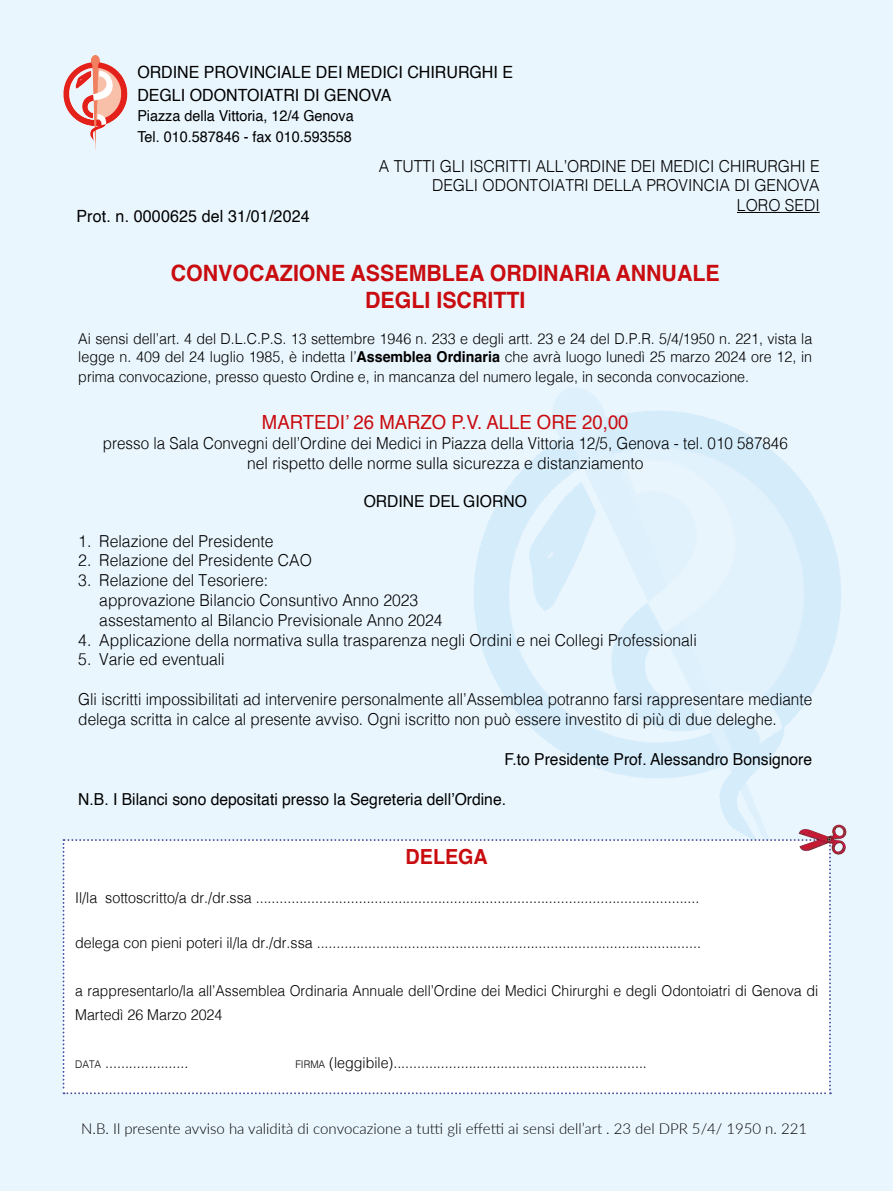
<style>
.page{position:relative;width:893px;height:1191px;background:#eaf6fe}
.page>*{position:absolute;margin:0;border:0;box-sizing:border-box;transform-origin:0 0}
.t1{font:700 22.5px/27px "Helvetica";color:#c90c0f;text-align:center;scale:.95 1}
.t2{font:700 20.85px "Helvetica";color:#c90c0f;scale:.95 1}
.t3{font:19.5px "Helvetica";color:#c90c0f;scale:.95 1}
.t4{font:16.8px/23.5px "Helvetica";color:#000;scale:.95 1}
.t5{font:300 16.5px/19.8px "Helvetica";color:#000;scale:.95 1}
.t6{font:300 16.5px/20.2px "Helvetica";color:#000;scale:.93 1}
.t7{font:300 16.5px/19.8px "Helvetica";color:#000;text-align:center;scale:.92 1}
.t8{font:16.5px "Helvetica";color:#000;scale:.95 1}
.t9{font:15.15px/20.2px "Helvetica";color:#000;scale:.95 1}
.t10{font:300 15px/18.6px "Helvetica";color:#000;text-align:justify;scale:.95 1}
.t11{font:300 15px/24px "Helvetica";color:#000;scale:.93 1}
.t12{font:300 15px "Helvetica";color:#000;scale:.95 1}
.t13{font:300 15px "Lato";color:#000}
.s1{font-weight:700}
.s2{font-size:10.5px}
.s3{font-style:inherit}
</style>
<div class="page">
<hr style="left:737px;top:212px;width:83px;height:1px;background:#000">
<img style="left:63px;top:55px;width:32px;height:66px">
<div style="left:63px;top:839px;width:768px;height:255px;background:#fff"></div>
<img style="left:799px;top:824px;width:40px;height:12px">
<p class="t4" style="left:137px;top:60px;width:397px">ORDINE PROVINCIALE DEI MEDICI CHIRURGHI E<br>DEGLI ODONTOIATRI DI GENOVA</p>
<p class="t9" style="left:137px;top:106px;width:229px">Piazza della Vittoria, 12/4 Genova<br>Tel. 010.587846 - fax 010.593558</p>
<p class="t4" style="left:76px;top:205px;width:247px">Prot. n. 0000625 del 31/01/2024</p>
<p class="t5" style="left:379px;top:155px;width:465px;text-align:right">A TUTTI GLI ISCRITTI ALL’ORDINE DEI MEDICI CHIRURGHI E<br>DEGLI ODONTOIATRI DELLA PROVINCIA DI GENOVA<br>LORO SEDI</p>
<h1 class="t1" style="left:171px;top:262px;width:579px">CONVOCAZIONE ASSEMBLEA ORDINARIA ANNUALE<br>DEGLI ISCRITTI</h1>
<p class="t10" style="left:78px;top:329px;width:774px">Ai sensi dell’art. 4 del D.L.C.P.S. 13 settembre 1946 n. 233 e degli artt. 23 e 24 del D.P.R. 5/4/1950 n. 221, vista la legge n. 409 del 24 luglio 1985, è indetta l’<span class="s1">Assemblea Ordinaria</span> che avrà luogo lunedì 25 marzo 2024 ore 12, in prima convocazione, presso questo Ordine e, in mancanza del numero legale, in seconda convocazione.</p>
<h3 class="t3" style="left:262px;top:407px;width:387px">MARTEDI’ 26 MARZO P.V. ALLE ORE 20,00</h3>
<p class="t7" style="left:103px;top:432px;width:746px">presso la Sala Convegni dell’Ordine dei Medici in Piazza della Vittoria 12/5, Genova - tel. 010 587846 nel rispetto delle norme sulla sicurezza e distanziamento</p>
<p class="t8" style="left:364px;top:488px;width:173px">ORDINE DEL GIORNO</p>
<p class="t5" style="left:78px;top:529px;width:207px">1. Relazione del Presidente</p>
<p class="t5" style="left:78px;top:549px;width:247px">2. Relazione del Presidente CAO</p>
<p class="t5" style="left:99px;top:569px;width:363px;text-indent:-21px">3. Relazione del Tesoriere:<br>approvazione Bilancio Consuntivo Anno 2023 assestamento al Bilancio Previsionale Anno 2024</p>
<p class="t5" style="left:78px;top:628px;width:653px">4. Applicazione della normativa sulla trasparenza negli Ordini e nei Collegi Professionali</p>
<p class="t5" style="left:78px;top:648px;width:156px">5. Varie ed eventuali</p>
<p class="t6" style="left:78px;top:688px;width:791px">Gli iscritti impossibilitati ad intervenire personalmente all’Assemblea potranno farsi rappresentare mediante delega scritta in calce al presente avviso. Ogni iscritto non può essere investito di più di due deleghe.</p>
<p class="t8" style="left:505px;top:746px;width:325px">F.to Presidente Prof. Alessandro Bonsignore</p>
<p class="t8" style="left:78px;top:786px;width:452px">N.B. I Bilanci sono depositati presso la Segreteria dell’Ordine.</p>
<h2 class="t2" style="left:406px;top:844px;width:88px">DELEGA</h2>
<p class="t10" style="left:75px;top:887px;width:659px">Il/la sottoscritto/a dr./dr.ssa ................................................................................................................</p>
<p class="t10" style="left:75px;top:932px;width:660px">delega con pieni poteri il/la dr./dr.ssa .................................................................................................</p>
<p class="t11" style="left:75px;top:978px;width:800px">a rappresentarlo/la all’Assemblea Ordinaria Annuale dell’Ordine dei Medici Chirurghi e degli Odontoiatri di Genova di<br>Martedì 26 Marzo 2024</p>
<p class="t12" style="left:75px;top:1050px;width:121px"><span class="s2">DATA</span> .....................</p>
<p class="t12" style="left:295px;top:1050px;width:372px"><span class="s2">FIRMA</span> <span class="s3">(leggibile).</span>...............................................................</p>
<p class="t13" style="left:81px;top:1118px;width:727px">N.B. Il presente avviso ha validità di convocazione a tutti gli effetti ai sensi dell’art . 23 del DPR 5/4/ 1950 n. 221</p>
</div>
